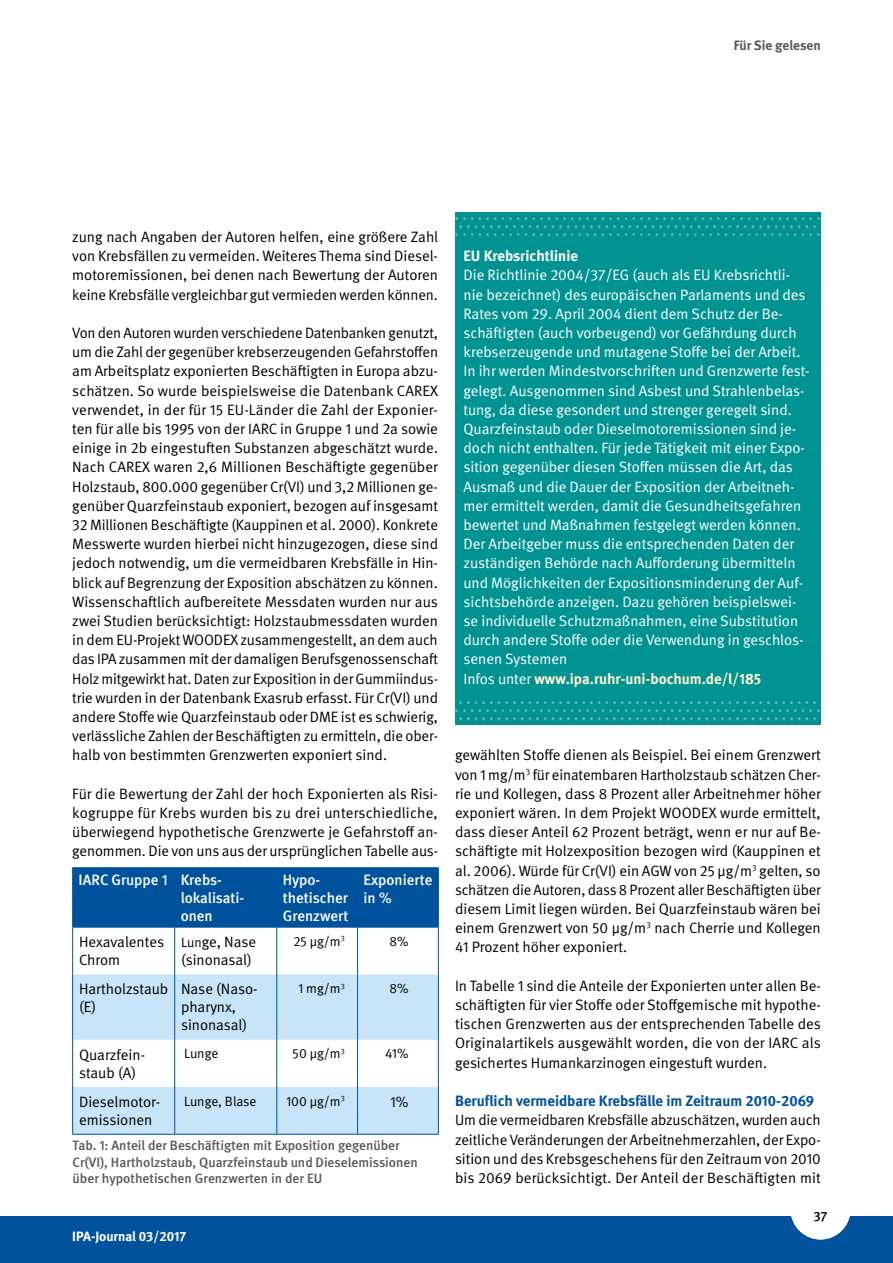
<style>
.page{position:relative;width:893px;height:1263px;background:#fff}
.page>*{position:absolute;margin:0;border:0;box-sizing:border-box;transform-origin:0 0}
.t1{font:15px/19.2px "DGUV Meta";letter-spacing:-.005em;color:#000;text-align:justify}
.t2{font:15px/19.2px "DGUV Meta";color:#fff}
.t3{font:500 15px/18.1px "DGUV Meta";color:#fff}
.t4{font:700 15px "DGUV Meta";color:#00529c}
.t5{font:700 15px "DGUV Meta";color:#fff}
.t6{font:500 13.5px/16.2px "DGUV Meta";color:#58595b}
.t7{font:13.5px "DGUV Meta";color:#000}
.t8{font:700 13.5px "DGUV Meta";letter-spacing:-.005em;color:#fff}
.t9{font:700 13.5px "DGUV Meta";color:#58595b}
.t10{font:500 13.5px "DGUV Meta";color:#000}
.s1{font-size:13.5px}
.s2{font-weight:700;color:#fff1d0}
</style>
<div class="page">
<div style="left:0;top:1216px;width:893px;height:47px;background:#00529c"></div>
<div style="left:791px;top:1179px;width:59px;height:60px;background:#fff;border-radius:50%"></div>
<div style="left:73px;top:868px;width:365px;height:59px;background:#00529c"></div>
<svg style="left:73px;top:974px;width:365px;height:160px;fill:#c7e4f8"></svg>
<hr style="left:174px;top:868px;width:1px;height:59px;background:#00529c">
<hr style="left:276px;top:868px;width:1px;height:59px;background:#00529c">
<hr style="left:357px;top:868px;width:1px;height:59px;background:#00529c">
<hr style="left:72px;top:867px;width:103px;height:1px;background:#00529c">
<hr style="left:72px;top:868px;width:1px;height:59px;background:#00529c">
<hr style="left:175px;top:867px;width:102px;height:1px;background:#00529c">
<hr style="left:277px;top:867px;width:81px;height:1px;background:#00529c">
<hr style="left:358px;top:867px;width:81px;height:1px;background:#00529c">
<hr style="left:438px;top:868px;width:1px;height:59px;background:#00529c">
<hr style="left:72px;top:927px;width:103px;height:1px;background:#00529c">
<hr style="left:175px;top:927px;width:102px;height:1px;background:#00529c">
<hr style="left:277px;top:927px;width:81px;height:1px;background:#00529c">
<hr style="left:358px;top:927px;width:81px;height:1px;background:#00529c">
<hr style="left:72px;top:927px;width:1px;height:47px;background:#00529c">
<hr style="left:174px;top:927px;width:1px;height:47px;background:#00529c">
<hr style="left:276px;top:927px;width:1px;height:47px;background:#00529c">
<hr style="left:357px;top:927px;width:1px;height:47px;background:#00529c">
<hr style="left:438px;top:927px;width:1px;height:47px;background:#00529c">
<hr style="left:72px;top:974px;width:1px;height:66px;background:#00529c">
<hr style="left:174px;top:974px;width:1px;height:66px;background:#00529c">
<hr style="left:276px;top:974px;width:1px;height:66px;background:#00529c">
<hr style="left:357px;top:974px;width:1px;height:66px;background:#00529c">
<hr style="left:438px;top:974px;width:1px;height:66px;background:#00529c">
<hr style="left:72px;top:1040px;width:1px;height:47px;background:#00529c">
<hr style="left:174px;top:1040px;width:1px;height:47px;background:#00529c">
<hr style="left:276px;top:1040px;width:1px;height:47px;background:#00529c">
<hr style="left:357px;top:1040px;width:1px;height:47px;background:#00529c">
<hr style="left:438px;top:1040px;width:1px;height:47px;background:#00529c">
<hr style="left:72px;top:1087px;width:1px;height:47px;background:#00529c">
<hr style="left:174px;top:1087px;width:1px;height:47px;background:#00529c">
<hr style="left:276px;top:1087px;width:1px;height:47px;background:#00529c">
<hr style="left:357px;top:1087px;width:1px;height:47px;background:#00529c">
<hr style="left:438px;top:1087px;width:1px;height:47px;background:#00529c">
<hr style="left:72px;top:1134px;width:103px;height:1px;background:#00529c">
<hr style="left:175px;top:1134px;width:102px;height:1px;background:#00529c">
<hr style="left:277px;top:1134px;width:81px;height:1px;background:#00529c">
<hr style="left:358px;top:1134px;width:81px;height:1px;background:#00529c">
<div style="left:455px;top:212px;width:366px;height:512px;background:#009391"></div>
<img style="left:455px;top:210px;width:365px;height:27px">
<img style="left:455px;top:702px;width:366px;height:27px">
<p class="t9" style="left:734px;top:37px;width:88px">Für Sie gelesen</p>
<p class="t1" style="left:72px;top:228px;width:367px">zung nach Angaben der Autoren helfen, eine größere Zahl von Krebsfällen zu vermeiden. Weiteres Thema sind Diesel&shy;motoremissionen, bei denen nach Bewertung der Autoren keine Krebsfälle vergleichbar gut vermieden werden können.</p>
<p class="t1" style="left:72px;top:324px;width:367px">Von den Autoren wurden verschiedene Datenbanken genutzt, um die Zahl der gegenüber krebserzeugenden Gefahrstoffen am Arbeitsplatz exponierten Beschäftigten in Europa abzu&shy;schätzen. So wurde beispielsweise die Datenbank CAREX verwendet, in der für 15 EU-Länder die Zahl der Exponier&shy;ten für alle bis 1995 von der IARC in Gruppe 1 und 2a sowie einige in 2b eingestuften Substanzen abgeschätzt wurde.<br>Nach CAREX waren 2,6 Millionen Beschäftigte gegenüber Holzstaub, 800.000 gegenüber Cr(VI) und 3,2 Millionen ge&shy;genüber Quarzfeinstaub exponiert, bezogen auf insgesamt 32 Millionen Beschäftigte (Kauppinen et al. 2000). Konkrete Messwerte wurden hierbei nicht hinzugezogen, diese sind jedoch notwendig, um die vermeidbaren Krebsfälle in Hin&shy;blick auf Begrenzung der Exposition abschätzen zu können.<br>Wissenschaftlich aufbereitete Messdaten wurden nur aus zwei Studien berücksichtigt: Holzstaubmessdaten wurden in dem EU-Projekt WOODEX zusammengestellt, an dem auch das IPA zusammen mit der damaligen Berufsgenossenschaft Holz mitgewirkt hat. Daten zur Exposition in der Gummiindus&shy;trie wurden in der Datenbank Exasrub erfasst. Für Cr(VI) und andere Stoffe wie Quarzfeinstaub oder DME ist es schwierig, verlässliche Zahlen der Beschäftigten zu ermitteln, die ober&shy;halb von bestimmten Grenzwerten exponiert sind.</p>
<p class="t1" style="left:72px;top:784px;width:367px">Für die Bewertung der Zahl der hoch Exponierten als Risi&shy;kogruppe für Krebs wurden bis zu drei unterschiedliche, überwiegend hypothetische Grenzwerte je Gefahrstoff an&shy;genommen. Die von uns aus der ursprünglichen Tabelle aus-</p>
<p class="t3" style="left:181px;top:871px;width:65px;text-indent:-102px">IARC Gruppe 1 Krebs&shy;lokalisati&shy;onen</p>
<p class="t3" style="left:283px;top:871px;width:67px">Hypo&shy;thetischer<br>Grenzwert</p>
<p class="t3" style="left:364px;top:871px;width:70px">Exponierte in %</p>
<p class="t1" style="left:79px;top:933px;width:87px;line-height:18.1px">Hexavalentes<br>Chrom</p>
<p class="t1" style="left:181px;top:933px;width:77px;line-height:18.1px"><span class="s1">Lun</span>ge, Nase (sinonasal)</p>
<p class="t7" style="left:293px;top:933px;width:53px">25 µg/m<sup>3</sup></p>
<p class="t7" style="left:389px;top:933px;width:21px">8%</p>
<p class="t1" style="left:79px;top:980px;width:91px;line-height:18px">Hartholzstaub (E)</p>
<p class="t1" style="left:181px;top:980px;width:78px;line-height:18.1px;text-align:left">Nase (Naso&shy;pharynx, sinonasal)</p>
<p class="t7" style="left:298px;top:981px;width:48px">1 mg/m<sup>3</sup></p>
<p class="t7" style="left:389px;top:981px;width:21px">8%</p>
<p class="t1" style="left:79px;top:1046px;width:68px;line-height:18.1px">Quarzfein&shy;staub (A)</p>
<p class="t7" style="left:184px;top:1046px;width:36px">Lunge</p>
<p class="t7" style="left:293px;top:1046px;width:54px">50 µg/m<sup>3</sup></p>
<p class="t7" style="left:385px;top:1046px;width:25px">41%</p>
<p class="t1" style="left:79px;top:1093px;width:83px;line-height:18.1px">Dieselmotor&shy;emissionen</p>
<p class="t7" style="left:184px;top:1093px;width:74px">Lunge, Blase</p>
<p class="t7" style="left:286px;top:1093px;width:60px">100 µg/m<sup>3</sup></p>
<p class="t1" style="left:390px;top:1092px;width:20px">1%</p>
<p class="t6" style="left:73px;top:1138px;width:347px">Tab. 1: Anteil der Beschäftigten mit Exposition gegenüber<br>Cr(VI), Hartholzstaub, Quarzfeinstaub und Dieselemissionen über hypothetischen Grenzwerten in der EU</p>
<p class="t8" style="left:72px;top:1228px;width:116px">IPA-Journal 03/2017</p>
<p class="t5" style="left:463px;top:247px;width:116px">EU Krebsrichtlinie</p>
<p class="t2" style="left:463px;top:266px;width:348px">Die Richtlinie 2004/37/EG (auch als EU Krebsrichtli&shy;nie bezeichnet) des europäischen Parlaments und des Rates vom 29. April 2004 dient dem Schutz der Be&shy;schäftigten (auch vorbeugend) vor Gefährdung durch krebserzeugende und mutagene Stoffe bei der Arbeit.<br>In ihr werden Mindestvorschriften und Grenzwerte fest&shy;gelegt. Ausgenommen sind Asbest und Strahlenbelas&shy;tung, da diese gesondert und strenger geregelt sind.<br>Quarzfeinstaub oder Dieselmotoremissionen sind je&shy;doch nicht enthalten. Für jede Tätigkeit mit einer Expo&shy;sition gegenüber diesen Stoffen müssen die Art, das Ausmaß und die Dauer der Exposition der Arbeitneh&shy;mer ermittelt werden, damit die Gesundheitsgefahren bewertet und Maßnahmen festgelegt werden können.<br>Der Arbeitgeber muss die entsprechenden Daten der zuständigen Behörde nach Aufforderung übermitteln und Möglichkeiten der Expositionsminderung der Auf&shy;sichtsbehörde anzeigen. Dazu gehören beispielswei&shy;se individuelle Schutzmaßnahmen, eine Substitution durch andere Stoffe oder die Verwendung in geschlos&shy;senen Systemen<br>Infos unter <span class="s2">www.ipa.ruhr-uni-bochum.de/l/185</span></p>
<p class="t1" style="left:455px;top:746px;width:367px">gewählten Stoffe dienen als Beispiel. Bei einem Grenzwert von 1 mg/m<sup>3</sup> für einatembaren Hartholzstaub schätzen Cher&shy;rie und Kollegen, dass 8 Prozent aller Arbeitnehmer höher exponiert wären. In dem Projekt WOODEX wurde ermittelt, dass dieser Anteil 62 Prozent beträgt, wenn er nur auf Be&shy;schäftigte mit Holzexposition bezogen wird (Kauppinen et al. 2006). Würde für Cr(VI) ein AGW von 25 µg/m<sup>3</sup> gelten, so schätzen die Autoren, dass 8 Prozent aller Beschäftigten über diesem Limit liegen würden. Bei Quarzfeinstaub wären bei einem Grenzwert von 50 µg/m<sup>3</sup> nach Cherrie und Kollegen 41 Prozent höher exponiert.</p>
<p class="t1" style="left:455px;top:976px;width:367px">In Tabelle 1 sind die Anteile der Exponierten unter allen Be&shy;schäftigten für vier Stoffe oder Stoffgemische mit hypothe&shy;tischen Grenzwerten aus der entsprechenden Tabelle des Originalartikels ausgewählt worden, die von der IARC als gesichertes Humankarzinogen eingestuft wurden.</p>
<p class="t4" style="left:455px;top:1092px;width:361px">Beruflich vermeidbare Krebsfälle im Zeitraum 2010-2069</p>
<p class="t1" style="left:455px;top:1111px;width:367px">Um die vermeidbaren Krebsfälle abzuschätzen, wurden auch zeitliche Veränderungen der Arbeitnehmerzahlen, der Expo&shy;sition und des Krebsgeschehens für den Zeitraum von 2010 bis 2069 berücksichtigt. Der Anteil der Beschäftigten mit</p>
<p class="t10" style="left:813px;top:1209px;width:15px">37</p>
</div>
